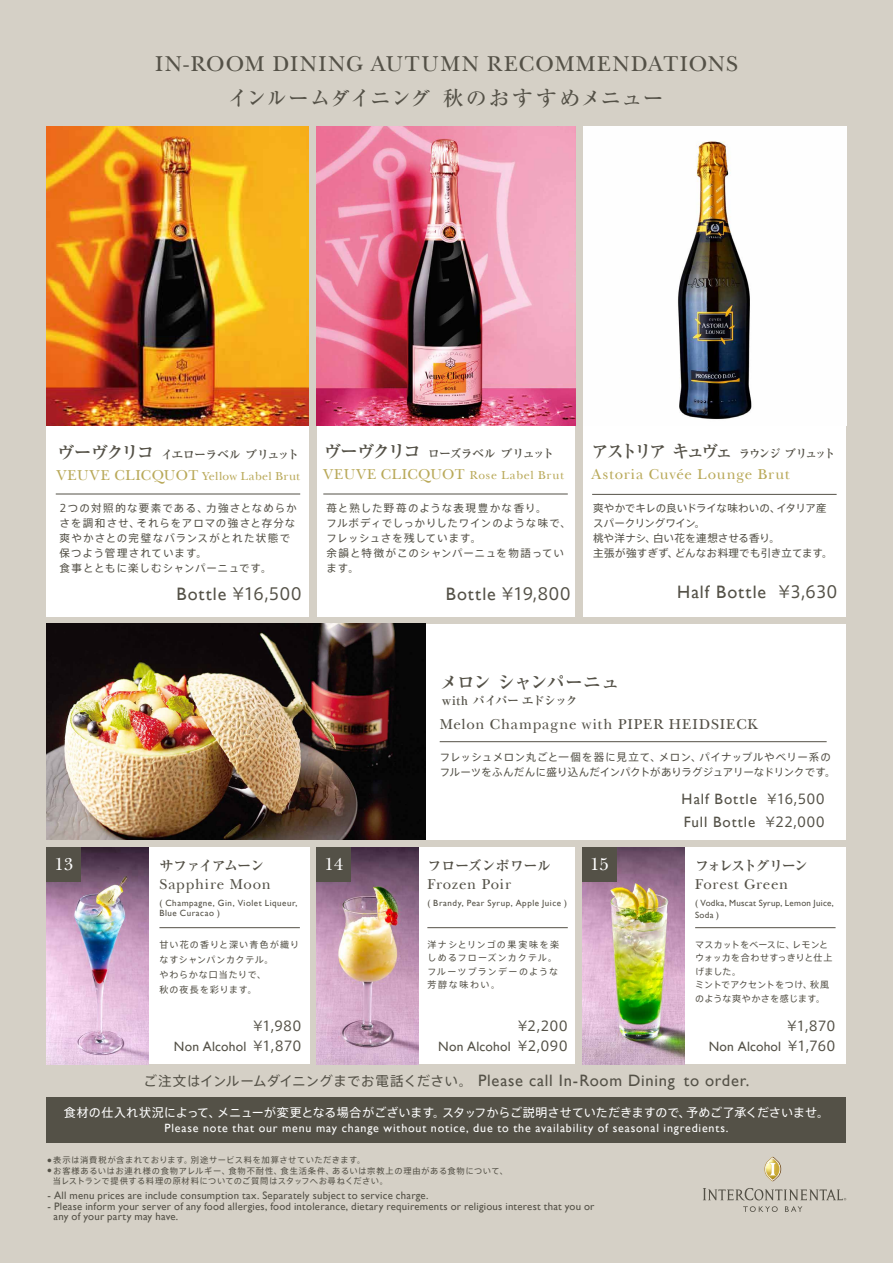
<style>
.page{position:relative;width:893px;height:1263px;background:#d5d0c6}
.page>*{position:absolute;margin:0;border:0;box-sizing:border-box;transform-origin:0 0}
.t1{font:22.5px "New Baskerville LT";letter-spacing:.055em;color:#545147}
.t2{font:500 21px "Ryumin Pro";color:#545147}
.t3{font:700 18px "Ryumin Pro";letter-spacing:-.165em;color:#545147;scale:.96 1}
.t4{font:18px "Gill Sans";letter-spacing:.06em;color:#545147}
.t5{font:700 18px "Ryumin Pro";letter-spacing:-.05em;color:#545147}
.t6{font:18px "New Baskerville LT";color:#fff}
.t7{font:16.5px "Gill Sans";letter-spacing:.045em;color:#545147}
.t8{font:16.5px "Axis Basic Std N R";color:#545147}
.t9{font:15px "New Baskerville LT";letter-spacing:.05em;color:#545147}
.t10{font:15px "New Baskerville LT";letter-spacing:.05em;color:#b9a959}
.t11{font:15px/22.5px "Gill Sans";letter-spacing:.06em;color:#545147}
.t12{font:700 14.25px "Ryumin Pro";letter-spacing:-.135em;color:#545147}
.t13{font:700 14.25px "Ryumin Pro";letter-spacing:-.03em;color:#545147}
.t14{font:700 14.25px "Ryumin Pro";letter-spacing:-.08em;color:#545147}
.t15{font:13.5px "Gill Sans";letter-spacing:.01em;color:#545147}
.t16{font:13.5px "Axis Basic Std N R";color:#545147}
.t17{font:12px "Gill Sans";letter-spacing:.065em;color:#fff}
.t18{font:12px "Axis Basic Std N R";color:#fff}
.t19{font:700 12px "Ryumin Pro";letter-spacing:-.055em;color:#545147}
.t20{font:12px "New Baskerville LT";letter-spacing:.025em;color:#b9a959}
.t21{font:700 12px "Ryumin Pro";letter-spacing:-.015em;color:#545147}
.t22{font:10.8px/10.5px "Gill Sans";letter-spacing:.02em;color:#545147}
.t23{font:10.5px/15px "Axis Basic Std N R";letter-spacing:.105em;color:#545147}
.t24{font:10.5px/15px "Axis Basic Std N R";letter-spacing:.085em;color:#545147}
.t25{font:10.5px/15px "Axis Basic Std N R";letter-spacing:.005em;color:#545147}
.t26{font:10.5px/15px "Axis Basic Std N R";letter-spacing:.015em;color:#545147}
.t27{font:9px/10.5px "Gill Sans";letter-spacing:.055em;color:#545147}
.t28{font:9px/13.5px "Axis Basic Std N R";letter-spacing:.02em;color:#545147}
.t29{font:9px/15px "Axis Basic Std N R";letter-spacing:.1em;color:#545147}
.t30{font:9px/13.5px "Axis Basic Std N R";letter-spacing:.145em;color:#545147}
.t31{font:9px/12px "Gill Sans";letter-spacing:.025em;color:#545147}
.t32{font:8.25px/10.5px "Axis Basic Std N R";letter-spacing:.07em;color:#545147}
.s1{font-size:12px}
.s2{font-size:18px}
.s3{font-size:15px}
.s4{font-family:"Gill Sans";font-size:18px}
.s5{font-family:"Axis Basic Std N R";font-size:16.5px}
.s6{font-family:"Axis Basic Std N R"}
.s7{font-family:"Axis Basic Std N R";font-size:13.5px}
</style>
<div class="page">
<div style="left:47px;top:847px;width:262px;height:217px;background:#fff"></div>
<div style="left:317px;top:847px;width:258px;height:217px;background:#fff"></div>
<div style="left:583px;top:847px;width:263px;height:217px;background:#fff"></div>
<div style="left:47px;top:624px;width:799px;height:216px;background:#fff"></div>
<svg style="left:764px;top:1156px;width:17px;height:25px"></svg>
<svg style="left:703px;top:1188px;width:143px;height:12px"></svg>
<svg style="left:743px;top:1206px;width:35px;height:6px"></svg>
<svg style="left:785px;top:1206px;width:17px;height:6px"></svg>
<div style="left:47px;top:1097px;width:799px;height:46px;background:#545147"></div>
<img style="left:47px;top:847px;width:102px;height:217px">
<img style="left:583px;top:847px;width:102px;height:217px">
<img style="left:317px;top:847px;width:102px;height:217px">
<img style="left:47px;top:624px;width:378px;height:215px">
<div style="left:47px;top:847px;width:34px;height:34px;background:#545147"></div>
<div style="left:317px;top:847px;width:34px;height:34px;background:#545147"></div>
<div style="left:583px;top:847px;width:34px;height:34px;background:#545147"></div>
<hr style="left:440px;top:741px;width:387px;height:1px;background:#545147">
<div style="left:47px;top:126px;width:799px;height:491px;background:#fff"></div>
<img style="left:47px;top:126px;width:262px;height:299px">
<img style="left:678px;top:141px;width:74px;height:279px">
<hr style="left:592px;top:494px;width:245px;height:1px;background:#545147">
<hr style="left:56px;top:494px;width:244px;height:1px;background:#545147">
<hr style="left:323px;top:494px;width:245px;height:1px;background:#545147">
<hr style="left:695px;top:927px;width:141px;height:1px;background:#545147">
<hr style="left:427px;top:927px;width:141px;height:1px;background:#545147">
<div style="left:309px;top:126px;width:8px;height:496px;background:#d5d0c6"></div>
<div style="left:575px;top:126px;width:8px;height:496px;background:#d5d0c6"></div>
<hr style="left:159px;top:927px;width:141px;height:1px;background:#545147">
<img style="left:317px;top:126px;width:258px;height:299px">
<h1 class="t1" style="left:155px;top:51px;width:584px">IN-ROOM DINING AUTUMN RECOMMENDATIONS</h1>
<h2 class="t2" style="left:228px;top:81px;width:437px">インルームダイニング 秋のおすすめメニュー</h2>
<h3 class="t3" style="left:592px;top:437px;width:255px">アストリア キュヴェ <span class="s1">ラウンジ ブリュット</span></h3>
<h3 class="t10" style="left:592px;top:465px;width:199px">Astoria Cuvée Lounge Brut</h3>
<p class="t25" style="left:593px;top:500px;width:241px">爽やかでキレの良いドライな味わいの、イタリア産スパークリングワイン。<br>桃や洋ナシ、白い花を連想させる香り。<br>主張が強すぎず、どんなお料理でも引き立てます。</p>
<p class="t19" style="left:323px;top:444px;width:232px"><span class="s2">ヴーヴクリコ</span> ローズラベル ブリュット</p>
<h3 class="t10" style="left:323px;top:465px;width:242px">VEUVE CLICQUOT <span class="s1">Rose Label Brut</span></h3>
<p class="t19" style="left:57px;top:445px;width:244px"><span class="s2">ヴーヴクリコ</span> イエローラベル ブリュット</p>
<p class="t20" style="left:57px;top:469px;width:245px"><span class="s3">VEUVE CLICQUOT</span> Yellow Label Brut</p>
<p class="t23" style="left:60px;top:500px;width:238px">2つの対照的な要素である、力強さとなめらかさを調和させ、それらをアロマの強さと存分な爽やかさとの完璧なバランスがとれた状態で保つよう管理されています。<br>食事とともに楽しむシャンパーニュです。</p>
<p class="t24" style="left:326px;top:500px;width:246px">苺と熟した野苺のような表現豊かな香り。<br>フルボディでしっかりしたワインのような味で、フレッシュさを残しています。<br>余韻と特徴がこのシャンパーニュを物語っています。</p>
<h3 class="t8" style="left:176px;top:582px;width:127px"><span class="s4">Bottle</span> ¥16,500</h3>
<h3 class="t8" style="left:446px;top:582px;width:126px"><span class="s4">Bottle</span> ¥19,800</h3>
<h3 class="t4" style="left:677px;top:581px;width:162px">Half Bottle <span class="s5">¥3,630</span></h3>
<h3 class="t5" style="left:440px;top:668px;width:181px">メロンシャンパーニュ</h3>
<p class="t21" style="left:442px;top:691px;width:137px">with パイパーエドシック</p>
<h3 class="t9" style="left:440px;top:715px;width:319px">Melon Champagne with PIPER HEIDSIECK</h3>
<p class="t26" style="left:440px;top:749px;width:397px">フレッシュメロン丸ごと一個を器に見立て、メロン、パイナップルやベリー系のフルーツをふんだんに盛り込んだインパクトがありラグジュアリーなドリンクです。</p>
<h3 class="t6" style="left:54px;top:854px;width:20px">13</h3>
<h3 class="t6" style="left:324px;top:854px;width:20px">14</h3>
<h3 class="t6" style="left:590px;top:854px;width:20px">15</h3>
<h3 class="t13" style="left:427px;top:854px;width:125px">フローズンポワール</h3>
<h3 class="t9" style="left:427px;top:876px;width:85px">Frozen Poir</h3>
<p class="t27" style="left:427px;top:897px;width:141px">( Brandy, Pear Syrup, Apple Juice )</p>
<p class="t30" style="left:427px;top:937px;width:133px">洋ナシとリンゴの果実味を楽しめるフローズンカクテル。フルーツブランデーのような芳醇な味わい。</p>
<h3 class="t14" style="left:159px;top:854px;width:106px">サファイアムーン</h3>
<h3 class="t9" style="left:159px;top:876px;width:113px">Sapphire Moon</h3>
<p class="t27" style="left:159px;top:897px;width:140px">( Champagne, Gin, Violet Liqueur,<br>Blue Curacao )</p>
<p class="t29" style="left:159px;top:936px;width:141px">甘い花の香りと深い青色が織りなすシャンパンカクテル。<br>やわらかな口当たりで、<br>秋の夜長を彩ります。</p>
<p class="t16" style="left:253px;top:1016px;width:50px">¥1,980</p>
<p class="t15" style="left:174px;top:1039px;width:129px">Non Alcohol <span class="s6">¥1,870</span></p>
<p class="t16" style="left:518px;top:1016px;width:51px">¥2,200</p>
<p class="t15" style="left:438px;top:1039px;width:131px">Non Alcohol <span class="s6">¥2,090</span></p>
<h3 class="t11" style="left:682px;top:788px;width:145px">Half Bottle <span class="s7">¥16,500<br></span>Full Bottle <span class="s7">¥22,000</span></h3>
<h3 class="t12" style="left:695px;top:854px;width:115px">フォレストグリーン</h3>
<h3 class="t9" style="left:695px;top:876px;width:95px">Forest Green</h3>
<p class="t31" style="left:695px;top:897px;width:140px">( Vodka, Muscat Syrup, Lemon Juice,<br>Soda )</p>
<p class="t28" style="left:695px;top:937px;width:139px">マスカットをベースに、レモンとウォッカを合わせすっきりと仕上げました。<br>ミントでアクセントをつけ、秋風のような爽やかさを感じます。</p>
<p class="t16" style="left:788px;top:1016px;width:49px">¥1,870</p>
<p class="t15" style="left:709px;top:1039px;width:128px">Non Alcohol <span class="s6">¥1,760</span></p>
<h3 class="t7" style="left:144px;top:1071px;width:607px"><span class="s7">ご注文はインルームダイニングまでお電話ください。</span> Please call In-Room Dining to order.</h3>
<p class="t18" style="left:64px;top:1104px;width:767px">食材の仕入れ状況によって、メニューが変更となる場合がございます。スタッフからご説明させていただきますので、予めご了承くださいませ。</p>
<p class="t17" style="left:164px;top:1121px;width:566px">Please note that our menu may change without notice, due to the availability of seasonal ingredients.</p>
<p class="t32" style="left:48px;top:1154px;width:319px"><sup>●</sup> 表示は消費税が含まれております。別途サービス料を加算させていただきます。</p>
<p class="t32" style="left:53px;top:1165px;width:457px;text-indent:-5px"><sup>●</sup> お客様あるいはお連れ様の食物アレルギー、食物不耐性、食生活条件、あるいは宗教上の理由がある食物について、当レストランで提供する料理の原材料についてのご質問はスタッフへお尋ねください。</p>
<p class="t22" style="left:48px;top:1190px;width:382px">- All menu prices are include consumption tax. Separately subject to service charge.</p>
<p class="t22" style="left:54px;top:1200px;width:542px;text-indent:-6px">- Please inform your server of any food allergies, food intolerance, dietary requirements or religious interest that you or any of your party may have.</p>
</div>
